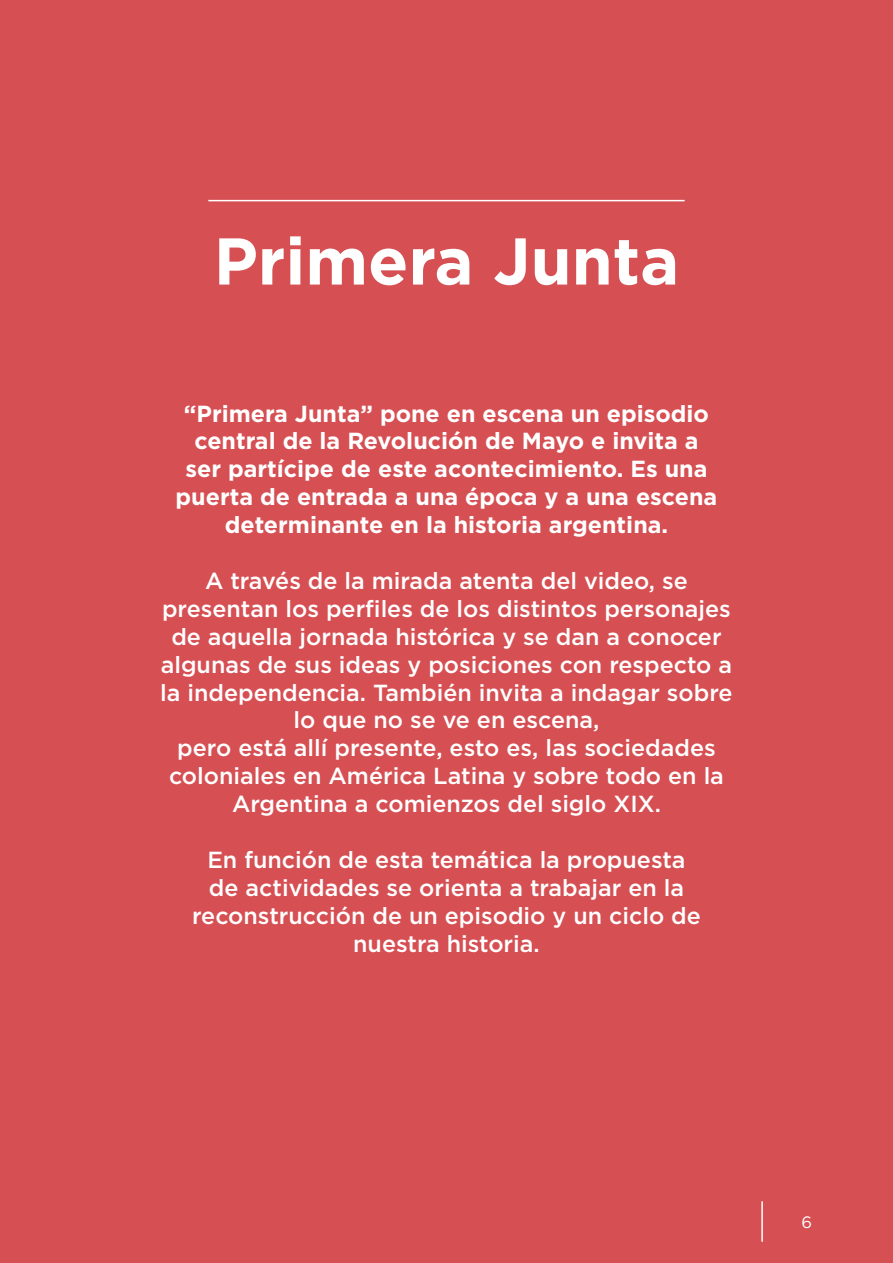
<style>
.page{position:relative;width:893px;height:1263px;background:#d64f53}
.page>*{position:absolute;margin:0;border:0;box-sizing:border-box;transform-origin:0 0}
.t1{font:700 66px "Gotham";color:#fff}
.t2{font:500 23.25px/27.9px "Gotham";color:#fff;text-align:center}
.t3{font:700 23.25px/27.9px "Gotham";color:#fff;text-align:center}
.t4{font:16.5px "Gotham";color:#fff}
</style>
<div class="page">
<hr style="left:208px;top:200px;width:477px;height:1px;background:#fff">
<hr style="left:761px;top:1201px;width:2px;height:41px;background:#fff">
<h1 class="t1" style="left:214px;top:217px;width:467px">Primera Junta</h1>
<p class="t3" style="left:176px;top:399px;width:543px">“Primera Junta” pone en escena un episodio central de la Revolución de Mayo e invita a ser partícipe de este acontecimiento. Es una puerta de entrada a una época y a una escena determinante en la historia argentina.</p>
<p class="t2" style="left:160px;top:566px;width:574px">A través de la mirada atenta del video, se presentan los perfiles de los distintos personajes de aquella jornada histórica y se dan a conocer algunas de sus ideas y posiciones con respecto a la independencia. También invita a indagar sobre lo que no se ve en escena,<br>pero está allí presente, esto es, las sociedades coloniales en América Latina y sobre todo en la Argentina a comienzos del siglo XIX.</p>
<p class="t2" style="left:192px;top:845px;width:510px">En función de esta temática la propuesta de actividades se orienta a trabajar en la reconstrucción de un episodio y un ciclo de nuestra historia.</p>
<p class="t4" style="left:801px;top:1212px;width:12px">6</p>
</div>
